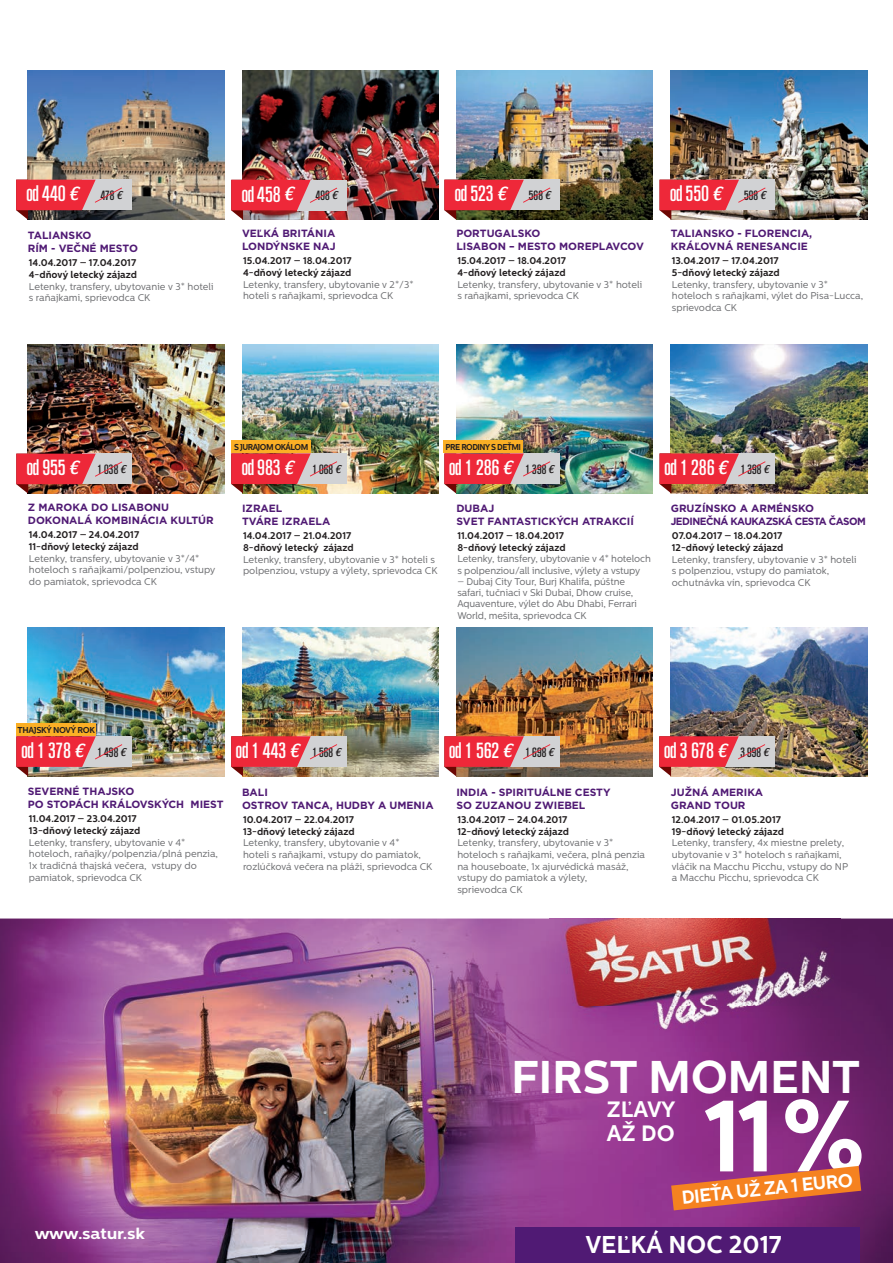
<style>
.page{position:relative;width:893px;height:1263px;background:#fff}
.page>*{position:absolute;margin:0;border:0;box-sizing:border-box;transform-origin:0 0}
.t1{font:700 100.95px "Centrale Sans";color:#fff}
.t2{font:700 45.75px "Centrale Sans";letter-spacing:-.01em;color:#fff}
.t3{font:700 24.3px "Centrale Sans";color:#fff}
.t4{font:23.7px "Accius TCE Med Con";letter-spacing:-.04em;color:#fff}
.t5{font:700 22.2px/23.2px "Centrale Sans";color:#fff}
.t6{font:700 18.75px "Centrale Sans";color:#fff}
.t7{font:700 15.45px "Centrale Sans";letter-spacing:-.02em;color:#fff;scale:1.14 1}
.t8{font:700 10.5px/12.6px "Gotham";color:#501a74}
.t9{font:700 10.5px/12.6px "Gotham";letter-spacing:-.05em;color:#501a74}
.t10{font:9.75px/11.7px "Centrale Sans";color:#6c6d70}
.t11{font:700 8.55px "Centrale Sans";letter-spacing:-.06em;color:#231f20;scale:.95 1}
.t12{font:700 8.55px "Centrale Sans";letter-spacing:-.04em;color:#231f20}
.s1{font-family:"Helvetica Neue LT Pro";font-weight:500;font-style:italic;font-stretch:condensed;font-size:19.05px}
.s2{font-size:14.4px;color:#231f20}
.s3{font-family:"Helvetica Neue LT Pro";font-weight:500;font-style:italic;font-stretch:condensed;font-size:11.4px;color:#231f20}
.s4{font-weight:700;color:#231f20}
</style>
<div class="page">
<img style="left:671px;top:627px;width:196px;height:149px">
<div style="left:725px;top:736px;width:50px;height:31px;background:#d1d2d4"></div>
<svg style="left:659px;top:736px;width:106px;height:40px"></svg>
<img style="left:28px;top:345px;width:196px;height:149px">
<div style="left:82px;top:454px;width:50px;height:30px;background:#d1d2d4"></div>
<img style="left:16px;top:454px;width:106px;height:40px">
<img style="left:671px;top:345px;width:196px;height:149px">
<div style="left:725px;top:453px;width:50px;height:31px;background:#d1d2d4"></div>
<svg style="left:659px;top:453px;width:106px;height:40px"></svg>
<img style="left:671px;top:71px;width:196px;height:149px">
<div style="left:725px;top:180px;width:50px;height:30px;background:#d1d2d4"></div>
<svg style="left:659px;top:180px;width:106px;height:40px"></svg>
<img style="left:242px;top:627px;width:196px;height:149px">
<div style="left:297px;top:736px;width:50px;height:31px;background:#d1d2d4"></div>
<svg style="left:231px;top:736px;width:106px;height:40px"></svg>
<img style="left:242px;top:71px;width:196px;height:149px">
<div style="left:297px;top:180px;width:50px;height:30px;background:#d1d2d4"></div>
<svg style="left:231px;top:180px;width:106px;height:40px"></svg>
<img style="left:456px;top:627px;width:197px;height:149px">
<div style="left:510px;top:736px;width:50px;height:31px;background:#d1d2d4"></div>
<svg style="left:444px;top:736px;width:106px;height:40px"></svg>
<img style="left:456px;top:71px;width:197px;height:149px">
<div style="left:510px;top:180px;width:50px;height:30px;background:#d1d2d4"></div>
<svg style="left:444px;top:180px;width:106px;height:40px"></svg>
<img style="left:28px;top:628px;width:196px;height:148px">
<div style="left:82px;top:736px;width:50px;height:31px;background:#d1d2d4"></div>
<svg style="left:16px;top:736px;width:106px;height:40px"></svg>
<div style="left:16px;top:723px;width:80px;height:13px;background:#fbaf25"></div>
<img style="left:456px;top:345px;width:197px;height:149px">
<div style="left:510px;top:453px;width:50px;height:31px;background:#d1d2d4"></div>
<img style="left:444px;top:453px;width:106px;height:40px">
<div style="left:443px;top:440px;width:80px;height:13px;background:#fbaf25"></div>
<img style="left:242px;top:345px;width:196px;height:149px">
<div style="left:297px;top:453px;width:50px;height:31px;background:#d1d2d4"></div>
<img style="left:231px;top:453px;width:106px;height:40px">
<div style="left:231px;top:440px;width:80px;height:13px;background:#fbaf25"></div>
<img style="left:28px;top:71px;width:196px;height:149px">
<div style="left:82px;top:180px;width:50px;height:30px;background:#d1d2d4"></div>
<svg style="left:16px;top:180px;width:106px;height:40px"></svg>
<img style="left:0;top:918px;width:893px;height:345px">
<svg style="left:671px;top:1166px;width:190px;height:44px;background:#c55c4a"></svg>
<div style="left:515px;top:1227px;width:344px;height:36px;background:#501a74"></div>
<img style="left:549px;top:918px;width:292px;height:133px">
<p class="t4" style="left:26px;top:179px;width:97px">od 440 <span class="s1">€</span> <span class="s2">478</span> <span class="s3">€</span></p>
<p class="t8" style="left:28px;top:230px;width:112px">TALIANSKO<br>RÍM - VEČNÉ MESTO</p>
<p class="t10" style="left:29px;top:257px;width:186px"><span class="s4">14.04.2017 – 17.04.2017<br>4-dňový letecký zájazd<br></span>Letenky, transfery, ubytovanie v 3* hoteli s raňajkami, sprievodca CK</p>
<p class="t4" style="left:241px;top:180px;width:97px">od 458 <span class="s1">€</span> <span class="s2">498</span> <span class="s3">€</span></p>
<p class="t8" style="left:242px;top:228px;width:95px">VEĽKÁ BRITÁNIA<br>LONDÝNSKE NAJ</p>
<p class="t10" style="left:243px;top:255px;width:172px"><span class="s4">15.04.2017 – 18.04.2017<br>4-dňový letecký zájazd<br></span>Letenky, transfery, ubytovanie v 2*/3* hoteli s raňajkami, sprievodca CK</p>
<p class="t4" style="left:454px;top:179px;width:97px">od 523 <span class="s1">€</span> <span class="s2">568</span> <span class="s3">€</span></p>
<p class="t8" style="left:456px;top:228px;width:189px">PORTUGALSKO<br>LISABON – MESTO MOREPLAVCOV</p>
<p class="t10" style="left:457px;top:255px;width:186px"><span class="s4">15.04.2017 – 18.04.2017<br>4-dňový letecký zájazd<br></span>Letenky, transfery, ubytovanie v 3* hoteli s raňajkami, sprievodca CK</p>
<p class="t4" style="left:670px;top:179px;width:97px">od 550 <span class="s1">€</span> <span class="s2">598</span> <span class="s3">€</span></p>
<p class="t8" style="left:671px;top:228px;width:143px">TALIANSKO - FLORENCIA,<br>KRÁĽOVNÁ RENESANCIE</p>
<p class="t10" style="left:672px;top:255px;width:193px"><span class="s4">13.04.2017 – 17.04.2017<br>5-dňový letecký zájazd<br></span>Letenky, transfery, ubytovanie v 3* hoteloch s raňajkami, výlet do Pisa-Lucca, sprievodca CK</p>
<p class="t4" style="left:26px;top:453px;width:101px">od 955 <span class="s1">€</span> <span class="s2">1 038</span> <span class="s3">€</span></p>
<p class="t8" style="left:28px;top:502px;width:187px">Z MAROKA DO LISABONU<br>DOKONALÁ KOMBINÁCIA KULTÚR</p>
<p class="t10" style="left:29px;top:529px;width:188px"><span class="s4">14.04.2017 – 24.04.2017<br>11-dňový letecký zájazd<br></span>Letenky, transfery, ubytovanie v 3*/4* hoteloch s raňajkami/polpenziou, vstupy do pamiatok, sprievodca CK</p>
<p class="t11" style="left:234px;top:442px;width:80px">S JURAJOM OKÁLOM</p>
<p class="t11" style="left:446px;top:442px;width:81px">PRE RODINY S DEŤMI</p>
<p class="t4" style="left:241px;top:453px;width:101px">od 983 <span class="s1">€</span> <span class="s2">1 068</span> <span class="s3">€</span></p>
<p class="t4" style="left:449px;top:453px;width:106px">od 1 286 <span class="s1">€</span> <span class="s2">1 398</span> <span class="s3">€</span></p>
<p class="t4" style="left:664px;top:453px;width:106px">od 1 286 <span class="s1">€</span> <span class="s2">1 398</span> <span class="s3">€</span></p>
<p class="t8" style="left:242px;top:503px;width:90px">IZRAEL<br>TVÁRE IZRAELA</p>
<p class="t10" style="left:243px;top:530px;width:196px"><span class="s4">14.04.2017 – 21.04.2017<br>8-dňový letecký zájazd<br></span>Letenky, transfery, ubytovanie v 3* hoteli s polpenziou, vstupy a výlety, sprievodca CK</p>
<p class="t8" style="left:456px;top:503px;width:179px">DUBAJ<br>SVET FANTASTICKÝCH ATRAKCIÍ</p>
<p class="t10" style="left:457px;top:530px;width:195px"><span class="s4">11.04.2017 – 18.04.2017<br>8-dňový letecký zájazd<br></span>Letenky, transfery, ubytovanie v 4* hoteloch s polpenziou/all inclusive, výlety a vstupy</p>
<p class="t10" style="left:457px;top:576px;width:181px">– Dubaj City Tour, Burj Khalifa, púštne safari, tučniaci v Ski Dubai, Dhow cruise, Aquaventure, výlet do Abu Dhabi, Ferrari World, mešita, sprievodca CK</p>
<p class="t9" style="left:671px;top:503px;width:197px">GRUZÍNSKO A ARMÉNSKO<br>JEDINEČNÁ KAUKAZSKÁ CESTA ČASOM</p>
<p class="t10" style="left:672px;top:530px;width:186px"><span class="s4">07.04.2017 – 18.04.2017<br>12-dňový letecký zájazd<br></span>Letenky, transfery, ubytovanie v 3* hoteli s polpenziou, vstupy do pamiatok, ochutnávka vín, sprievodca CK</p>
<p class="t12" style="left:18px;top:725px;width:79px">THAJSKÝ NOVÝ ROK</p>
<p class="t4" style="left:21px;top:736px;width:106px">od 1 378 <span class="s1">€</span> <span class="s2">1 498</span> <span class="s3">€</span></p>
<p class="t8" style="left:28px;top:786px;width:197px">SEVERNÉ THAJSKO<br>PO STOPÁCH KRÁLOVSKÝCH MIEST</p>
<p class="t10" style="left:29px;top:813px;width:191px"><span class="s4">11.04.2017 – 23.04.2017<br>13-dňový letecký zájazd<br></span>Letenky, transfery, ubytovanie v 4* hoteloch, raňajky/polpenzia/plná penzia,<br>1x tradičná thajská večera, vstupy do pamiatok, sprievodca CK</p>
<p class="t4" style="left:236px;top:736px;width:106px">od 1 443 <span class="s1">€</span> <span class="s2">1 568</span> <span class="s3">€</span></p>
<p class="t8" style="left:242px;top:787px;width:193px">BALI<br>OSTROV TANCA, HUDBY A UMENIA</p>
<p class="t10" style="left:243px;top:814px;width:191px"><span class="s4">10.04.2017 – 22.04.2017<br>13-dňový letecký zájazd<br></span>Letenky, transfery, ubytovanie v 4*<br>hoteli s raňajkami, vstupy do pamiatok, rozlúčková večera na pláži, sprievodca CK</p>
<p class="t4" style="left:449px;top:736px;width:106px">od 1 562 <span class="s1">€</span> <span class="s2">1 698</span> <span class="s3">€</span></p>
<p class="t8" style="left:456px;top:787px;width:156px">INDIA - SPIRITUÁLNE CESTY<br>SO ZUZANOU ZWIEBEL</p>
<p class="t10" style="left:457px;top:814px;width:189px"><span class="s4">13.04.2017 – 24.04.2017<br>12-dňový letecký zájazd<br></span>Letenky, transfery, ubytovanie v 3* hoteloch s raňajkami, večera, plná penzia na houseboate, 1x ajurvédická masáž, vstupy do pamiatok a výlety,<br>sprievodca CK</p>
<p class="t4" style="left:664px;top:736px;width:106px">od 3 678 <span class="s1">€</span> <span class="s2">3 998</span> <span class="s3">€</span></p>
<p class="t8" style="left:671px;top:787px;width:94px">JUŽNÁ AMERIKA<br>GRAND TOUR</p>
<p class="t10" style="left:672px;top:814px;width:178px"><span class="s4">12.04.2017 – 01.05.2017<br>19-dňový letecký zájazd<br></span>Letenky, transfery, 4x miestne prelety, ubytovanie v 3* hoteloch s raňajkami, vláčik na Macchu Picchu, vstupy do NP a Macchu Picchu, sprievodca CK</p>
<p class="t7" style="left:35px;top:1224px;width:98px">www.satur.sk</p>
<p class="t2" style="left:511px;top:1050px;width:351px">FIRST MOMENT</p>
<p class="t5" style="left:607px;top:1098px;width:70px">ZĽAVY<br>AŽ DO</p>
<p class="t1" style="left:703px;top:1077px;width:165px">11 %</p>
<p class="t6" style="left:681px;top:1186px;width:173px;rotate:-6deg">DIEŤA UŽ ZA 1 EURO</p>
<p class="t3" style="left:586px;top:1231px;width:198px">VEĽKÁ NOC 2017</p>
</div>
